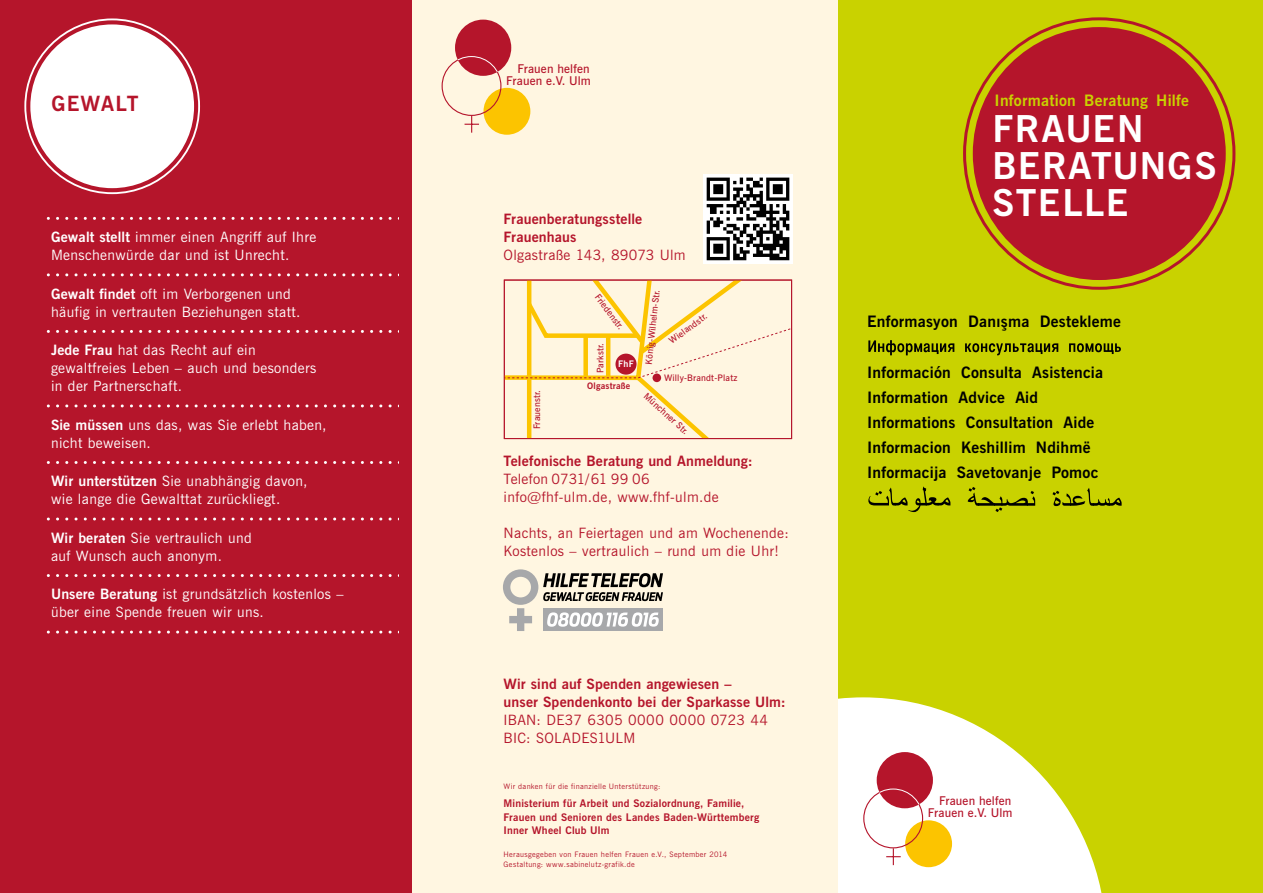
<style>
.page{position:relative;width:1263px;height:893px;background:#fff}
.page>*{position:absolute;margin:0;border:0;box-sizing:border-box;transform-origin:0 0}
.t1{font:700 37.05px/36.9px "News Gothic BT";letter-spacing:.06em;color:#fff}
.t2{font:700 21px "News Gothic BT";color:#b5152b}
.t3{font:700 15.75px/25.2px "News Gothic BT";letter-spacing:.015em;color:#000}
.t4{font:700 15.75px "News Gothic BT";letter-spacing:.015em;color:#c9d200}
.t5{font:14.25px/18px "News Gothic BT";letter-spacing:.025em;color:#fff}
.t6{font:14.25px/18px "News Gothic BT";letter-spacing:.025em;color:#b5152b}
.t7{font:700 14.25px/18px "News Gothic BT";letter-spacing:.01em;color:#b5152b}
.t8{font:600 12px/12.3px "News Gothic BT";letter-spacing:.015em;color:#b5152b;text-align:right}
.t9{font:700 10.5px/13.5px "News Gothic BT";letter-spacing:.02em;color:#b5152b}
.t10{font:600 9px "News Gothic BT";letter-spacing:.02em;color:#b5152b}
.t11{font:700 9px "News Gothic BT";letter-spacing:.02em;color:#b5152b}
.t12{font:700 9px "News Gothic BT";color:#fff}
.t13{font:7.5px/10.5px "News Gothic BT";letter-spacing:.045em;color:#b5152b}
.s1{font-weight:700}
</style>
<div class="page">
<div style="left:0;top:0;width:412px;height:893px;background:#b5152b"></div>
<div style="left:30px;top:24px;width:164px;height:164px;background:#fff;border-radius:50%"></div>
<svg style="left:46px;top:217px;width:353px;height:3px"></svg>
<svg style="left:46px;top:273px;width:353px;height:3px"></svg>
<svg style="left:46px;top:330px;width:353px;height:3px"></svg>
<svg style="left:46px;top:404px;width:353px;height:3px"></svg>
<svg style="left:46px;top:461px;width:353px;height:3px"></svg>
<svg style="left:46px;top:517px;width:353px;height:3px"></svg>
<svg style="left:46px;top:574px;width:353px;height:3px"></svg>
<svg style="left:46px;top:631px;width:353px;height:3px"></svg>
<div style="left:838px;top:0;width:425px;height:893px;background:#c9d200"></div>
<svg style="left:838px;top:697px;width:264px;height:196px;fill:#fff"></svg>
<div style="left:905px;top:820px;width:47px;height:47px;background:#fcc400;border-radius:50%"></div>
<div style="left:863px;top:788px;width:60px;height:60px;border:1px solid #b5152b;border-radius:50%"></div>
<div style="left:877px;top:752px;width:56px;height:56px;background:#b5152b;border-radius:50%"></div>
<svg style="left:877px;top:788px;width:46px;height:20px"></svg>
<svg style="left:886px;top:848px;width:15px;height:17px"></svg>
<div style="left:412px;top:0;width:426px;height:893px;background:#fff6e1"></div>
<svg style="left:506px;top:282px;width:284px;height:155px"></svg>
<div style="left:504px;top:280px;width:288px;height:159px;border:1px solid #b5152b"></div>
<svg style="left:503px;top:569px;width:160px;height:62px"></svg>
<div style="left:483px;top:88px;width:47px;height:47px;background:#fcc400;border-radius:50%"></div>
<div style="left:442px;top:56px;width:59px;height:60px;border:1px solid #b5152b;border-radius:50%"></div>
<div style="left:455px;top:20px;width:56px;height:56px;background:#b5152b;border-radius:50%"></div>
<svg style="left:455px;top:56px;width:46px;height:20px"></svg>
<svg style="left:464px;top:116px;width:15px;height:17px"></svg>
<div style="left:973px;top:27px;width:253px;height:253px;background:#b5152b;border-radius:50%"></div>
<svg style="left:703px;top:174px;width:90px;height:90px"></svg>
<svg style="left:707px;top:178px;width:82px;height:82px"></svg>
<svg style="left:868px;top:340px;width:253px;height:15px"></svg>
<svg style="left:868px;top:486px;width:82px;height:26px"></svg>
<svg style="left:968px;top:487px;width:67px;height:25px"></svg>
<svg style="left:1052px;top:488px;width:69px;height:18px"></svg>
<h2 class="t2" style="left:51px;top:91px;width:89px">Gewalt</h2>
<p class="t5" style="left:51px;top:228px;width:267px"><span class="s1">Gewalt stellt</span> immer einen Angriff auf Ihre<br>Menschenwürde dar und ist Unrecht.</p>
<p class="t5" style="left:51px;top:284px;width:251px"><span class="s1">Gewalt findet</span> oft im Verborgenen und häufig in vertrauten Beziehungen statt.</p>
<p class="t5" style="left:51px;top:341px;width:267px"><span class="s1">Jede Frau</span> hat das Recht auf ein gewaltfreies Leben – auch und besonders in der Partnerschaft.</p>
<p class="t5" style="left:51px;top:415px;width:277px"><span class="s1">Sie müssen</span> uns das, was Sie erlebt haben, nicht beweisen.</p>
<p class="t5" style="left:51px;top:472px;width:258px"><span class="s1">Wir unterstützen</span> Sie unabhängig davon, wie lange die Gewalttat zurückliegt.</p>
<p class="t5" style="left:51px;top:528px;width:202px"><span class="s1">Wir beraten</span> Sie vertraulich und auf Wunsch auch anonym.</p>
<p class="t5" style="left:51px;top:585px;width:294px"><span class="s1">Unsere Beratung</span> ist grundsätzlich kostenlos – über eine Spende freuen wir uns.</p>
<p class="t8" style="left:506px;top:62px;width:86px">Frauen helfen<br>Frauen e.V. Ulm</p>
<p class="t7" style="left:504px;top:210px;width:140px">Frauenberatungsstelle<br>Frauenhaus</p>
<p class="t6" style="left:504px;top:246px;width:183px">Olgastraße 143, 89073 Ulm</p>
<p class="t10" style="left:532px;top:429px;width:41px;rotate:-90deg">Frauenstr.</p>
<p class="t10" style="left:601px;top:292px;width:43px;rotate:53deg">Friedenstr.</p>
<p class="t10" style="left:595px;top:373px;width:31px;rotate:-90deg">Parkstr.</p>
<p class="t12" style="left:618px;top:359px;width:17px">FhF</p>
<p class="t11" style="left:587px;top:380px;width:44px">Olgastraße</p>
<p class="t10" style="left:643px;top:364px;width:77px;rotate:-84deg">König-Wilhelm-Str.</p>
<p class="t10" style="left:667px;top:337px;width:46px;rotate:-36deg">Wielandstr.</p>
<p class="t10" style="left:664px;top:372px;width:75px">Willy-Brandt-Platz</p>
<p class="t10" style="left:649px;top:391px;width:58px;rotate:42deg">Münchner Str.</p>
<p class="t7" style="left:504px;top:452px;width:251px">Telefonische Beratung und Anmeldung:</p>
<p class="t6" style="left:504px;top:470px;width:217px">Telefon 0731/61 99 06 info@fhf-ulm.de, www.fhf-ulm.de</p>
<p class="t6" style="left:504px;top:524px;width:287px">Nachts, an Feiertagen und am Wochenende:<br>Kostenlos – vertraulich – rund um die Uhr!</p>
<p class="t7" style="left:504px;top:674px;width:283px">Wir sind auf Spenden angewiesen –<br>unser Spendenkonto bei der Sparkasse U lm:</p>
<p class="t6" style="left:504px;top:710px;width:266px">IBAN: DE37 6305 0000 0000 0723 44<br>BIC: SOLADES1ULM</p>
<p class="t13" style="left:504px;top:781px;width:158px">Wir danken für die finanzielle Unterstützung:</p>
<p class="t9" style="left:503px;top:797px;width:257px">M inisterium für Arbeit und Sozialordnung, Familie,<br>Frauen und Senioren des Landes Baden-Württemberg<br>I nner Wheel Club Ulm</p>
<p class="t13" style="left:504px;top:849px;width:225px">Herausgegeben von Frauen helfen Frauen e.V., September 2014<br>Gestaltung: www.sabinelutz-grafik.de</p>
<p class="t4" style="left:995px;top:91px;width:196px">I nformation Beratung H ilfe</p>
<h1 class="t1" style="left:992px;top:110px;width:225px">Frauen beratungs stelle</h1>
<p class="t3" style="left:867px;top:309px;width:255px">Enformasyon Danıs¸ma Destekleme</p>
<p class="t3" style="left:867px;top:359px;width:238px">I nformación Consulta Asistencia<br>I nformation Advice Aid<br>I nformations Consultation Aide<br>I nformacion Keshillim Ndihmë<br>I nformacija Savetovanje Pomoc</p>
<p class="t8" style="left:928px;top:795px;width:86px">Frauen helfen<br>Frauen e.V. Ulm</p>
</div>
